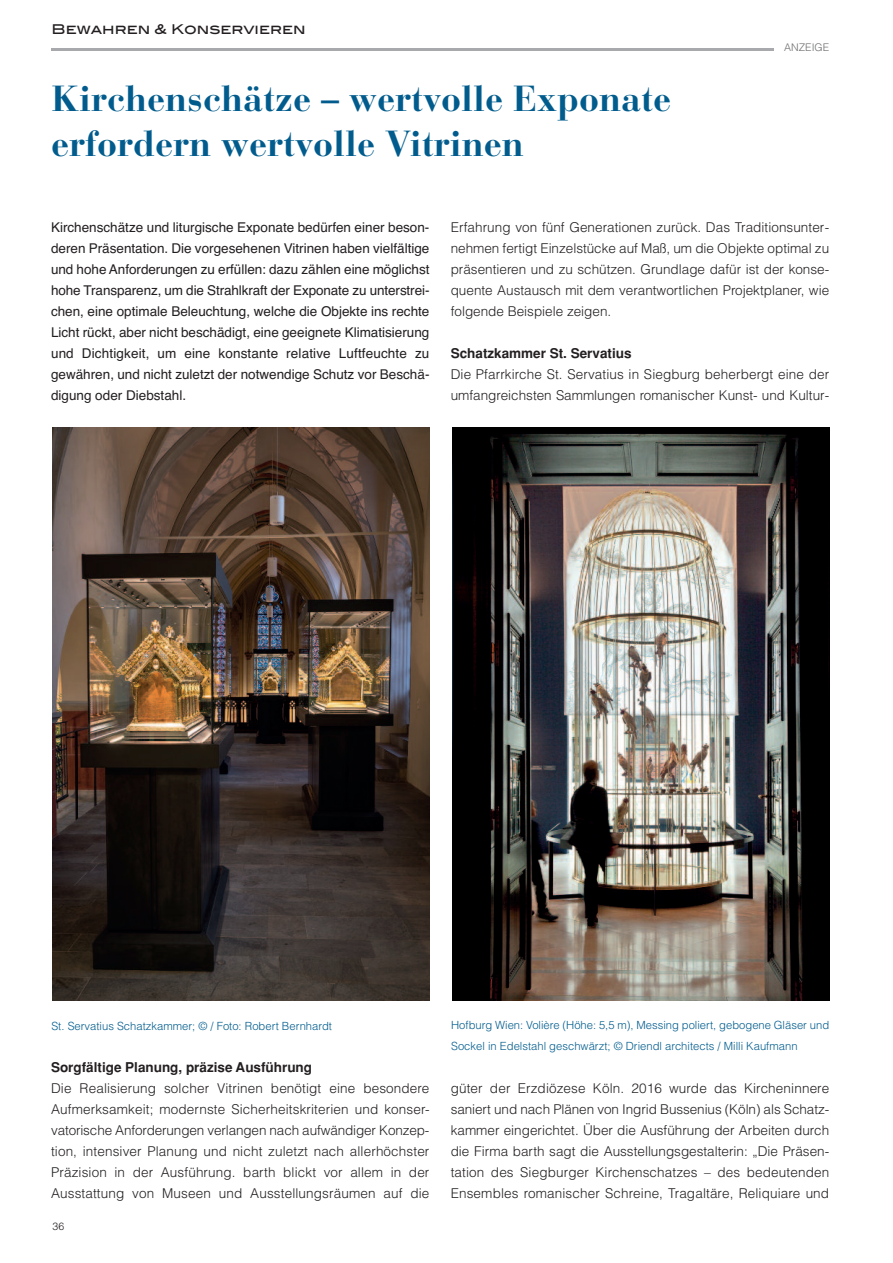
<style>
.page{position:relative;width:893px;height:1263px;background:#fff}
.page>*{position:absolute;margin:0;border:0;box-sizing:border-box;transform-origin:0 0}
.t1{font:700 36px/45px "Bauer Bodoni";color:#015c8d}
.t2{font:300 13.5px/21px "Helvetica";letter-spacing:.005em;color:#231f20;text-align:justify}
.t3{font:13.5px/21px "Helvetica";color:#231f20;text-align:justify}
.t4{font:700 13.5px "Helvetica";color:#231f20}
.t5{font:13.5px "Blair Md ITCTT Medium";color:#231f20}
.t6{font:300 11.25px/21px "Helvetica";color:#015c8d}
.t7{font:300 10.5px "Helvetica";color:#6c6d70}
.t8{font:300 10.5px "Helvetica";color:#231f20}
</style>
<div class="page">
<img style="left:452px;top:427px;width:377px;height:573px">
<img style="left:53px;top:427px;width:376px;height:573px">
<hr style="left:51px;top:49px;width:723px;height:2px;background:#a8a9ad">
<p class="t5" style="left:51px;top:18px;width:256px">Bewahren &amp; Konservieren</p>
<h1 class="t1" style="left:51px;top:81px;width:622px">Kirchenschätze – wertvolle Exponate erfordern wertvolle Vitrinen</h1>
<p class="t7" style="left:784px;top:40px;width:46px">ANZEIGE</p>
<p class="t3" style="left:51px;top:217px;width:380px">Kirchenschätze und liturgische Exponate bedürfen einer beson&shy;deren Präsentation. Die vorgesehenen Vitrinen haben vielfältige und hohe Anforderungen zu erfüllen: dazu zählen eine möglichst hohe Transparenz, um die Strahlkraft der Exponate zu unterstrei&shy;chen, eine optimale Beleuchtung, welche die Objekte ins rechte Licht rückt, aber nicht beschädigt, eine geeignete Klimatisierung und Dichtigkeit, um eine konstante relative Luftfeuchte zu gewähren, und nicht zuletzt der notwendige Schutz vor Beschä&shy;digung oder Diebstahl.</p>
<p class="t2" style="left:451px;top:216px;width:380px">Erfahrung von fünf Generationen zurück. Das Traditionsunter&shy;nehmen fertigt Einzelstücke auf Maß, um die Objekte optimal zu präsentieren und zu schützen. Grundlage dafür ist der konse&shy;quente Austausch mit dem verantwortlichen Projektplaner, wie folgende Beispiele zeigen.</p>
<p class="t4" style="left:451px;top:345px;width:182px">Schatzkammer St. Servatius</p>
<p class="t2" style="left:451px;top:363px;width:380px">Die Pfarrkirche St. Servatius in Siegburg beherbergt eine der umfangreichsten Sammlungen romanischer Kunst- und Kultur-</p>
<p class="t6" style="left:51px;top:1015px;width:282px">St. Servatius Schatzkammer; © / Foto: Robert Bernhardt</p>
<p class="t6" style="left:451px;top:1014px;width:380px">Hofburg Wien: Volière (Höhe: 5,5 m), Messing poliert, gebogene Gläser und<br>Sockel in Edelstahl geschwärzt; © Driendl architects / Milli Kaufmann</p>
<p class="t4" style="left:51px;top:1060px;width:263px">Sorgfältige Planung, präzise Ausführung</p>
<p class="t2" style="left:51px;top:1078px;width:380px">Die Realisierung solcher Vitrinen benötigt eine besondere Aufmerksamkeit; modernste Sicherheitskriterien und konser&shy;vatorische Anforderungen verlangen nach aufwändiger Konzep&shy;tion, intensiver Planung und nicht zuletzt nach allerhöchster Präzision in der Ausführung. barth blickt vor allem in der Ausstattung von Museen und Ausstellungsräumen auf die</p>
<p class="t8" style="left:53px;top:1219px;width:13px">36</p>
<p class="t2" style="left:451px;top:1077px;width:380px">güter der Erzdiözese Köln. 2016 wurde das Kircheninnere saniert und nach Plänen von Ingrid Bussenius (Köln) als Schatz&shy;kammer eingerichtet. Über die Ausführung der Arbeiten durch die Firma barth sagt die Ausstellungsgestalterin: „Die Präsen&shy;tation des Siegburger Kirchenschatzes – des bedeutenden Ensembles romanischer Schreine, Tragaltäre, Reliquiare und</p>
</div>
